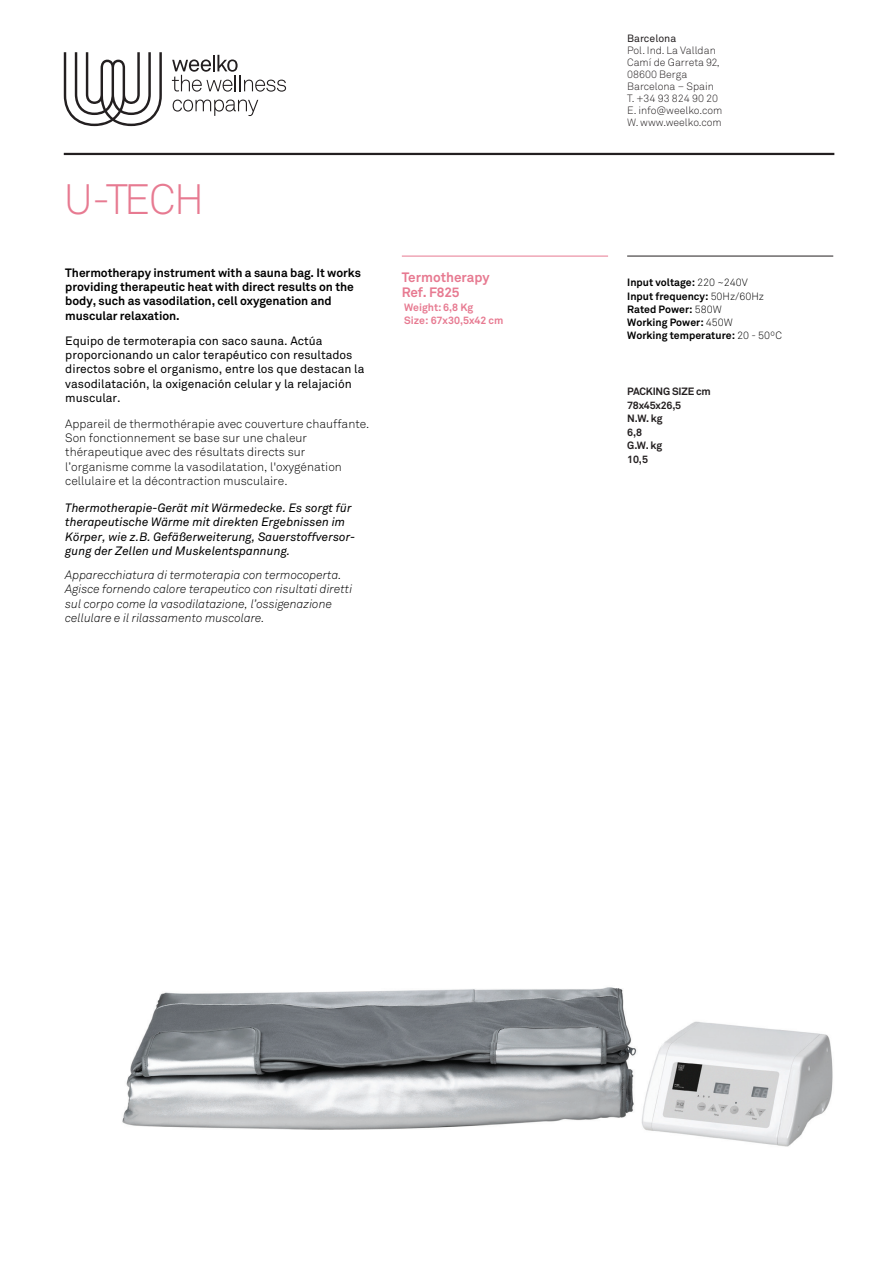
<style>
.page{position:relative;width:893px;height:1263px;background:#fff}
.page>*{position:absolute;margin:0;border:0;box-sizing:border-box;transform-origin:0 0}
.t1{font:300 42px "Akkurat";color:#e77a91}
.t2{font:700 13.5px/15px "Akkurat";letter-spacing:-.005em;color:#e77a91}
.t3{font:300 12px/14.4px "Akkurat";color:#000001}
.t4{font:12px/14.4px "Akkurat Std";color:#000001}
.t5{font:italic 300 12px/14.4px "Akkurat";color:#000001}
.t6{font:italic 12px/14.4px "Akkurat";color:#000001}
.t7{font:700 12px/14.4px "Akkurat Std";letter-spacing:-.005em;color:#000001}
.t8{font:300 10.5px/12px "Akkurat";color:#231f20}
.t9{font:700 10.5px/13.4px "Akkurat";color:#000001}
.t10{font:700 10.5px/13.5px "Akkurat";letter-spacing:-.02em;color:#231f20}
.t11{font:700 10.5px/12.6px "Akkurat";color:#e77a91}
.t12{font:10.5px "Akkurat";color:#231f20}
.s1{font-weight:300}
</style>
<div class="page">
<hr style="left:402px;top:256px;width:206px;height:1px;background:#e77a91">
<img style="left:122px;top:987px;width:711px;height:160px">
<hr style="left:627px;top:256px;width:206px;height:1px;background:#231f20">
<hr style="left:64px;top:153px;width:770px;height:2px;background:#231f20">
<svg style="left:173px;top:100px;width:85px;height:16px"></svg>
<svg style="left:172px;top:55px;width:114px;height:37px"></svg>
<svg style="left:64px;top:52px;width:98px;height:74px"></svg>
<h1 class="t1" style="left:64px;top:175px;width:142px">U-TECH</h1>
<p class="t7" style="left:65px;top:265px;width:297px">Thermotherapy instrument with a sauna bag. It works providing therapeutic heat with direct results on the body, such as vasodilation, cell oxygenation and muscular relaxation.</p>
<p class="t4" style="left:65px;top:333px;width:301px">Equipo de termoterapia con saco sauna. Actúa proporcionando un calor terapéutico con resultados directos sobre el organismo, entre los que destacan la vasodilatación, la oxigenación celular y la relajación muscular.</p>
<p class="t3" style="left:65px;top:416px;width:306px">Appareil de thermothérapie avec couverture chauffante.<br>Son fonctionnement se base sur une chaleur thérapeutique avec des résultats directs sur l’organisme comme la vasodilatation, l'oxygénation cellulaire et la décontraction musculaire.</p>
<p class="t6" style="left:65px;top:501px;width:292px">Thermotherapie-Gerät mit Wärmedecke. Es sorgt für therapeutische Wärme mit direkten Ergebnissen im Körper, wie z.B. Gefäßerweiterung, Sauerstoffversor&shy;gung der Zellen und Muskelentspannung.</p>
<p class="t5" style="left:65px;top:568px;width:288px">Apparecchiatura di termoterapia con termocoperta.<br>Agisce fornendo calore terapeutico con risultati diretti sul corpo come la vasodilatazione, l’ossigenazione cellulare e il rilassamento muscolare.</p>
<p class="t2" style="left:402px;top:270px;width:89px">Termotherapy<br>Ref. F825</p>
<p class="t11" style="left:404px;top:301px;width:101px">Weight: 6,8 Kg<br>Size: 67x30,5x42 cm</p>
<p class="t12" style="left:627px;top:32px;width:50px">Barcelona</p>
<p class="t8" style="left:627px;top:45px;width:97px">Pol. Ind. La Valldan<br>Camí de Garreta 92,<br>08600 Berga<br>Barcelona – Spain<br>T. +34 93 824 90 20<br>E. info@weelko.com<br>W. www.weelko.com</p>
<p class="t9" style="left:627px;top:275px;width:156px">Input voltage: <span class="s1">220 ~240V<br></span>Input frequency: <span class="s1">50Hz/60Hz<br></span>Rated Power: <span class="s1">580W<br></span>Working Power: <span class="s1">450W<br></span>Working temperature: <span class="s1">20 - 50ºC</span></p>
<p class="t10" style="left:627px;top:385px;width:85px">PACKING SIZE cm<br>78x45x26,5<br>N.W. kg<br>6,8<br>G.W. kg<br>10,5</p>
</div>
